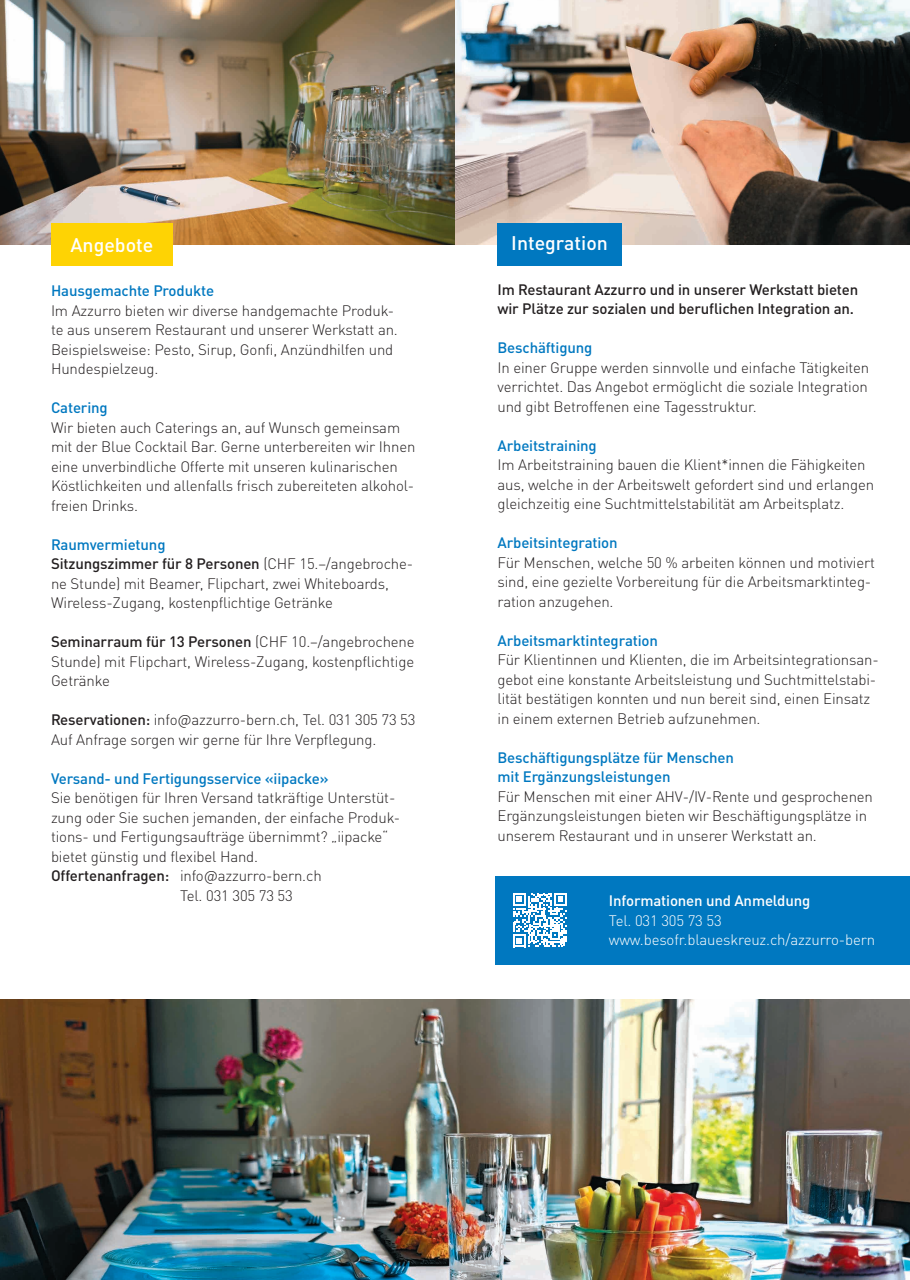
<style>
.page{position:relative;width:910px;height:1280px;background:#fff}
.page>*{position:absolute;margin:0;border:0;box-sizing:border-box;transform-origin:0 0}
.t1{font:500 19.5px "DIN Pro";color:#fff}
.t2{font:300 15px/19.5px "DIN Pro";letter-spacing:-.01em;color:#231f20}
.t3{font:500 15px/19.5px "DIN Pro";letter-spacing:-.01em;color:#0078c0}
.t4{font:500 15px/19.5px "DIN Pro";letter-spacing:-.01em;color:#231f20}
.t5{font:300 15px/19.5px "DIN Pro";letter-spacing:-.01em;color:#fff}
.t6{font:500 15px "DIN Pro";letter-spacing:-.01em;color:#fff}
.s1{font-weight:500;color:#0078c0}
.s2{font-weight:500}
</style>
<div class="page">
<img style="left:0;top:0;width:910px;height:244px">
<div style="left:51px;top:223px;width:122px;height:42px;background:#fed304"></div>
<div style="left:498px;top:223px;width:124px;height:42px;background:#0078c0"></div>
<div style="left:496px;top:876px;width:414px;height:88px;background:#0078c0"></div>
<svg style="left:513px;top:893px;width:54px;height:54px"></svg>
<img style="left:0;top:999px;width:910px;height:281px">
<h1 class="t1" style="left:70px;top:229px;width:84px">Angebote</h1>
<h1 class="t1" style="left:511px;top:227px;width:98px">Integration</h1>
<p class="t3" style="left:51px;top:280px;width:165px">Hausgemachte Produkte</p>
<p class="t2" style="left:51px;top:299px;width:348px">Im Azzurro bieten wir diverse handgemachte Produk&shy;te aus unserem Restaurant und unserer Werkstatt an.<br>Beispielsweise: Pesto, Sirup, Gonfi, Anzündhilfen und Hundespielzeug.</p>
<p class="t3" style="left:51px;top:397px;width:58px">Catering</p>
<p class="t2" style="left:51px;top:416px;width:366px">Wir bieten auch Caterings an, auf Wunsch gemeinsam mit der Blue Cocktail Bar. Gerne unterbereiten wir Ihnen eine unverbindliche Offerte mit unseren kulinarischen Köstlichkeiten und allenfalls frisch zubereiteten alkohol&shy;freien Drinks.</p>
<p class="t2" style="left:51px;top:533px;width:364px"><span class="s1">Raumvermietung<br></span><span class="s2">Sitzungszimmer für 8 Personen</span> (CHF 15.–/angebroche&shy;ne Stunde) mit Beamer, Flipchart, zwei Whiteboards, Wireless-Zugang, kostenpflichtige Getränke</p>
<p class="t2" style="left:51px;top:631px;width:365px;text-align:justify"><span class="s2">Seminarraum für 13 Personen</span> (CHF 10.–/angebrochene Stunde) mit Flipchart, Wireless-Zugang, kostenpflichtige Getränke</p>
<p class="t2" style="left:51px;top:709px;width:366px"><span class="s2">Reservationen:</span> info@azzurro-bern.ch, Tel. 031 305 73 53<br>Auf Anfrage sorgen wir gerne für Ihre Verpflegung.</p>
<p class="t3" style="left:51px;top:767px;width:279px">Versand- und Fertigungsservice «iipacke»</p>
<p class="t2" style="left:51px;top:787px;width:346px">Sie benötigen für Ihren Versand tatkräftige Unterstüt-</p>
<p class="t2" style="left:51px;top:806px;width:351px">zung oder Sie suchen jemanden, der einfache Produk-</p>
<p class="t2" style="left:51px;top:826px;width:339px">tions- und Fertigungsaufträge übernimmt? „iipacke“</p>
<p class="t2" style="left:51px;top:845px;width:209px">bietet günstig und flexibel Hand.</p>
<p class="t2" style="left:51px;top:865px;width:272px"><span class="s2">Offertenanfragen:</span> info@azzurro-bern.ch</p>
<p class="t2" style="left:180px;top:884px;width:114px">Tel. 031 305 73 53</p>
<p class="t4" style="left:497px;top:278px;width:362px">Im Restaurant Azzurro und in unserer Werkstatt bieten wir Plätze zur sozialen und beruflichen Integration an.</p>
<p class="t3" style="left:497px;top:336px;width:96px">Beschäftigung</p>
<p class="t2" style="left:497px;top:356px;width:373px;text-align:justify">In einer Gruppe werden sinnvolle und einfache Tätigkeiten verrichtet. Das Angebot ermöglicht die soziale Integration und gibt Betroffenen eine Tagesstruktur.</p>
<p class="t3" style="left:497px;top:434px;width:101px">Arbeitstraining</p>
<p class="t2" style="left:497px;top:454px;width:378px">Im Arbeitstraining bauen die Klient*innen die Fähigkeiten aus, welche in der Arbeitswelt gefordert sind und erlangen gleichzeitig eine Suchtmittelstabilität am Arbeitsplatz.</p>
<p class="t3" style="left:497px;top:531px;width:122px">Arbeitsintegration</p>
<p class="t2" style="left:497px;top:551px;width:379px">Für Menschen, welche 50 % arbeiten können und motiviert sind, eine gezielte Vorbereitung für die Arbeitsmarktinteg&shy;ration anzugehen.</p>
<p class="t3" style="left:497px;top:629px;width:162px">Arbeitsmarktintegration</p>
<p class="t2" style="left:497px;top:649px;width:383px">Für Klientinnen und Klienten, die im Arbeitsintegrationsan&shy;gebot eine konstante Arbeitsleistung und Suchtmittelstabi&shy;lität bestätigen konnten und nun bereit sind, einen Einsatz in einem externen Betrieb aufzunehmen.</p>
<p class="t3" style="left:497px;top:746px;width:238px">Beschäftigungsplätze für Menschen mit Ergänzungsleistungen</p>
<p class="t2" style="left:497px;top:785px;width:377px">Für Menschen mit einer AHV-/IV-Rente und gesprochenen<br>Ergänzungsleistungen bieten wir Beschäftigungsplätze in unserem Restaurant und in unserer Werkstatt an.</p>
<p class="t6" style="left:609px;top:889px;width:203px">Informationen und Anmeldung</p>
<p class="t5" style="left:609px;top:909px;width:268px">Tel. 031 305 73 53 www.besofr.blaueskreuz.ch/azzurro-bern</p>
</div>
